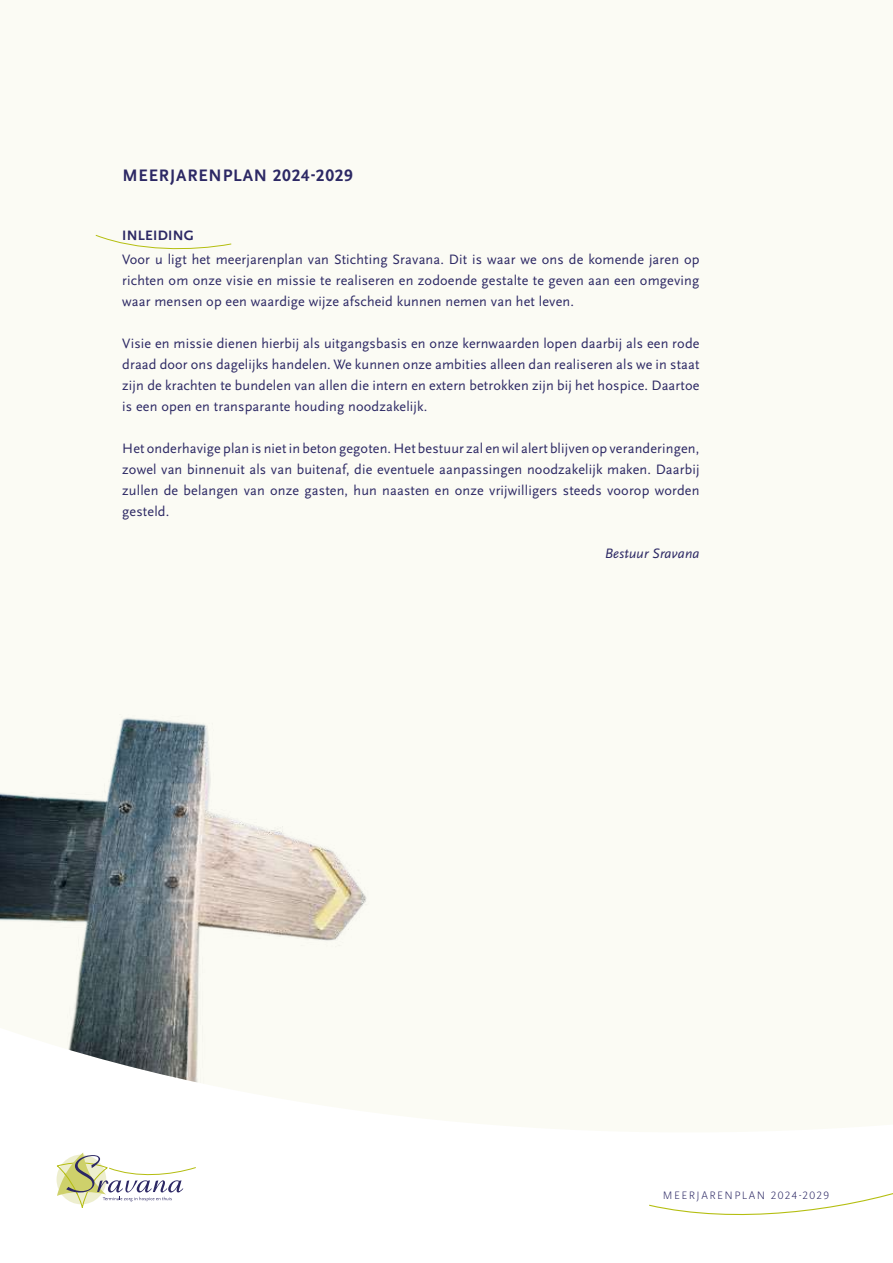
<style>
.page{position:relative;width:893px;height:1263px;background:#fff}
.page>*{position:absolute;margin:0;border:0;box-sizing:border-box;transform-origin:0 0}
.t1{font:700 17.4px "Scala Sans Pro";letter-spacing:.05em;color:#2c2864}
.t2{font:14.25px/21px "Scala Sans Pro";letter-spacing:.01em;color:#2c2864;text-align:justify}
.t3{font:italic 14.25px "Scala Sans Pro";letter-spacing:.01em;color:#2c2864}
.t4{font:700 14.25px "Scala Sans Pro";letter-spacing:.02em;color:#2c2864}
.t5{font:300 11.25px "Scala Sans Pro";letter-spacing:.13em;color:#2c2864}
</style>
<div class="page">
<svg style="left:649px;top:1193px;width:244px;height:23px"></svg>
<div style="left:0;top:0;width:893px;height:1132px;background:#fbfbf4"></div>
<svg style="left:95px;top:234px;width:137px;height:17px"></svg>
<svg style="left:57px;top:1152px;width:139px;height:56px"></svg>
<img style="left:0;top:593px;width:524px;height:497px">
<p class="t1" style="left:122px;top:165px;width:232px">MEERJARENPLAN 2024-2029</p>
<p class="t4" style="left:122px;top:227px;width:73px">INLEIDING</p>
<p class="t2" style="left:122px;top:249px;width:579px">Voor u ligt het meerjarenplan van Stichting Sravana. Dit is waar we ons de komende jaren op richten om onze visie en missie te realiseren en zodoende gestalte te geven aan een omgeving waar mensen op een waardige wijze afscheid kunnen nemen van het leven.</p>
<p class="t2" style="left:122px;top:333px;width:579px">Visie en missie dienen hierbij als uitgangsbasis en onze kernwaarden lopen daarbij als een rode draad door ons dagelijks handelen. We kunnen onze ambities alleen dan realiseren als we in staat zijn de krachten te bundelen van allen die intern en extern betrokken zijn bij het hospice. Daartoe is een open en transparante houding noodzakelijk.</p>
<p class="t2" style="left:122px;top:438px;width:579px">Het onderhavige plan is niet in beton gegoten. Het bestuur zal en wil alert blijven op veranderingen, zowel van binnenuit als van buitenaf, die eventuele aanpassingen noodzakelijk maken. Daarbij zullen de belangen van onze gasten, hun naasten en onze vrijwilligers steeds voorop worden gesteld.</p>
<p class="t3" style="left:605px;top:545px;width:96px">Bestuur Sravana</p>
<p class="t5" style="left:663px;top:1189px;width:168px">MEERJARENPLAN 2024-2029</p>
</div>
